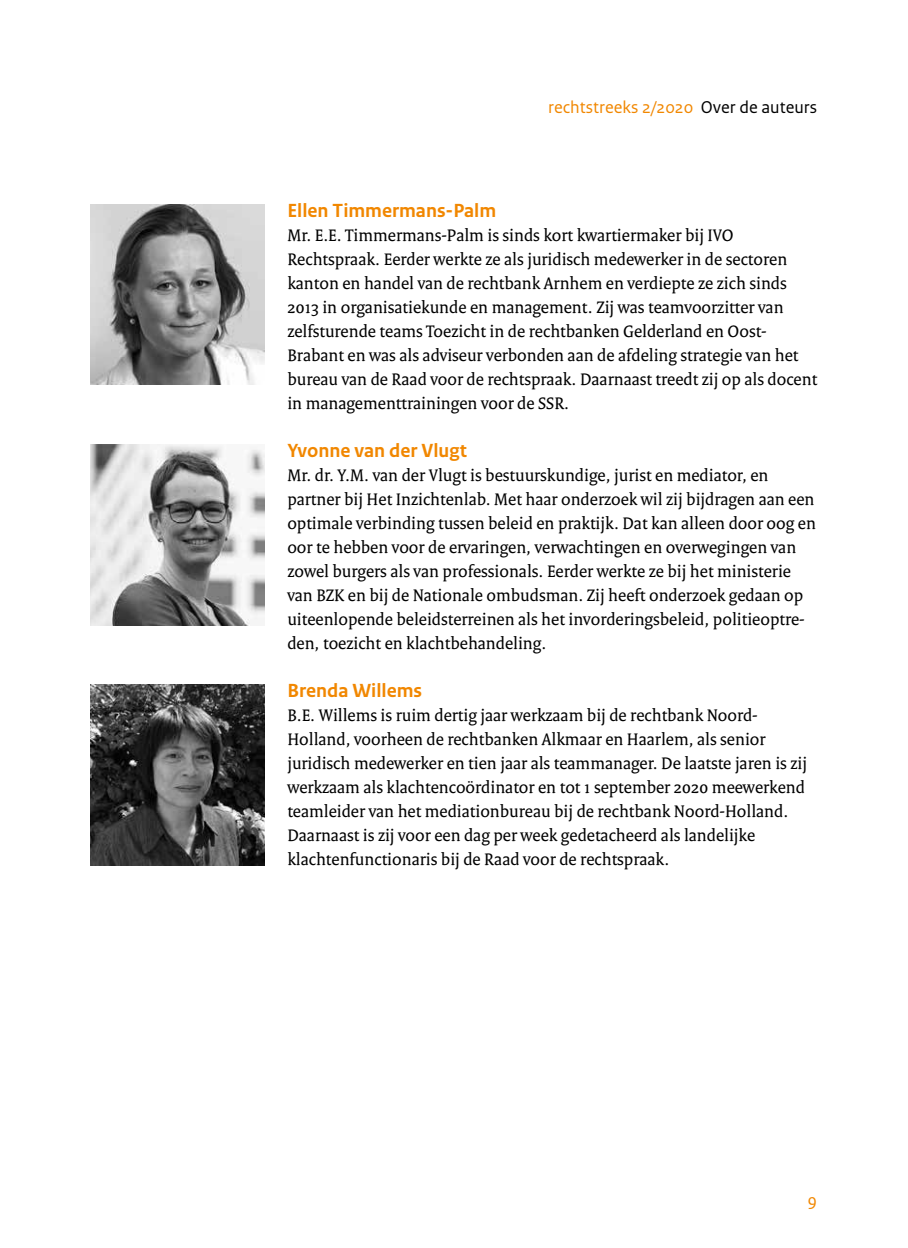
<style>
.page{position:relative;width:908px;height:1248px;background:#fff}
.page>*{position:absolute;margin:0;border:0;box-sizing:border-box;transform-origin:0 0}
._05_RO_Alineakop_San{font:700 20px "Rijksoverheid Sans Text";color:#f18700}
._10_RO_Broodtekst_Se{font:700 20px "Rijksoverheid Sans Text";color:#f18700}
._10_RO_Broodtekst_Se-2{font:18px/24px "Rijksoverheid Serif";color:#000}
.t1{font:18px "Rijksoverheid Sans Text";color:#f18700}
.s1{color:#000}
</style>
<div class="page">
<img style="left:91px;top:205px;width:173px;height:180px">
<img style="left:91px;top:445px;width:173px;height:180px">
<img style="left:91px;top:685px;width:173px;height:180px">
<p class="t1" style="left:548px;top:97px;width:270px">rechtstreeks 2/2020 <span class="s1">Over de auteurs</span></p>
<p class="_05_RO_Alineakop_San" style="left:287px;top:199px;width:210px">Ellen Timmermans-Palm</p>
<p class="_10_RO_Broodtekst_Se-2" style="left:287px;top:223px;width:531px">Mr. E.E. Timmermans-Palm is sinds kort kwartiermaker bij IVO Rechtspraak. Eerder werkte ze als juridisch medewerker in de sectoren kanton en handel van de rechtbank Arnhem en verdiepte ze zich sinds 2013 in organisatiekunde en management. Zij was teamvoorzitter van zelfsturende teams Toezicht in de rechtbanken Gelderland en Oost-Brabant en was als adviseur verbonden aan de afdeling strategie van het bureau van de Raad voor de rechtspraak. Daarnaast treedt zij op als docent in managementtrainingen voor de SSR.</p>
<p class="_05_RO_Alineakop_San" style="left:287px;top:439px;width:181px">Yvonne van der Vlugt</p>
<p class="_10_RO_Broodtekst_Se-2" style="left:287px;top:463px;width:530px">Mr. dr. Y.M. van der Vlugt is bestuurskundige, jurist en mediator, en partner bij Het Inzichtenlab. Met haar onderzoek wil zij bijdragen aan een optimale verbinding tussen beleid en praktijk. Dat kan alleen door oog en oor te hebben voor de ervaringen, verwachtingen en overwegingen van zowel burgers als van professionals. Eerder werkte ze bij het ministerie van BZK en bij de Nationale ombudsman. Zij heeft onderzoek gedaan op uiteenlopende beleidsterreinen als het invorderingsbeleid, politieoptre&shy;den, toezicht en klachtbehandeling.</p>
<p class="_10_RO_Broodtekst_Se" style="left:287px;top:679px;width:136px">Brenda Willems</p>
<p class="_10_RO_Broodtekst_Se-2" style="left:287px;top:703px;width:521px">B.E. Willems is ruim dertig jaar werkzaam bij de rechtbank Noord-Holland, voorheen de rechtbanken Alkmaar en Haarlem, als senior juridisch medewerker en tien jaar als teammanager. De laatste jaren is zij werkzaam als klachtencoördinator en tot 1 september 2020 meewerkend teamleider van het mediationbureau bij de rechtbank Noord-Holland.<br>Daarnaast is zij voor een dag per week gedetacheerd als landelijke klachtenfunctionaris bij de Raad voor de rechtspraak.</p>
<p class="t1" style="left:807px;top:1189px;width:11px">9</p>
</div>
